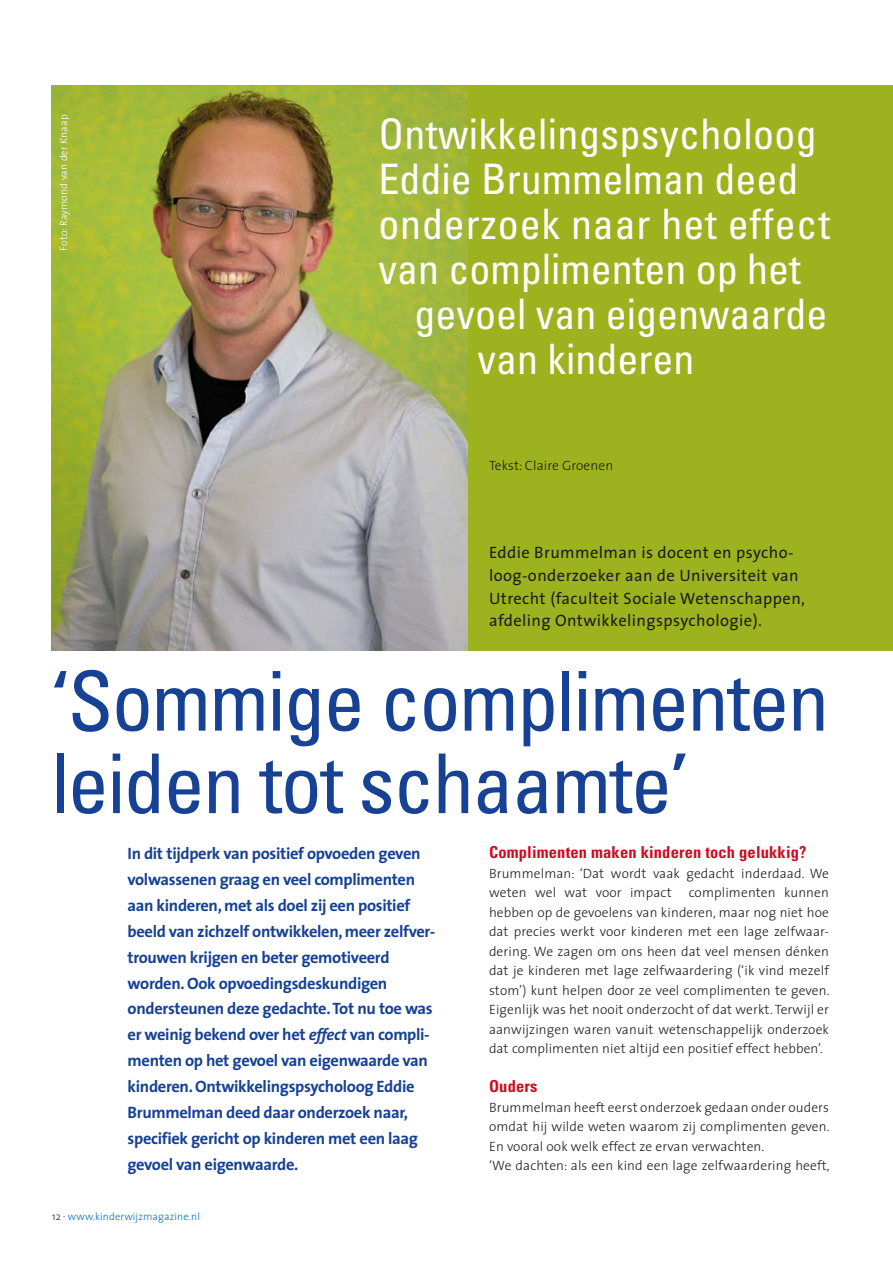
<style>
.page{position:relative;width:893px;height:1263px;background:#fff}
.page>*{position:absolute;margin:0;border:0;box-sizing:border-box;transform-origin:0 0}
.t1{font:condensed 82.5px/82.5px "Univers";letter-spacing:-.02em;color:#164194}
.t2{font:condensed 42px "Univers";color:#fff}
.t3{font:condensed 42px "Univers";letter-spacing:.02em;color:#fff}
.t4{font:700 16.5px/26px "The Sans";letter-spacing:-.02em;color:#164194}
.t5{font:16.5px/22.5px "The Sans";letter-spacing:.025em;color:#1d1d1b}
.t6{font:700 condensed 16.5px "Univers";letter-spacing:.01em;color:#ce0c21}
.t7{font:300 13.5px/19.5px "The Sans";letter-spacing:.01em;color:#1d1d1b}
.t8{font:300 10.5px "The Sans";letter-spacing:.01em;color:#0074ba}
.t9{font:300 10.5px "The Sans";letter-spacing:.01em;color:#fff}
.s1{font-style:italic}
.s2{color:#1d1d1b}
</style>
<div class="page">
<div style="left:454px;top:85px;width:438px;height:566px;background:#9cb31f"></div>
<img style="left:51px;top:85px;width:417px;height:566px">
<p class="t9" style="left:55px;top:251px;width:138px;rotate:-90deg">Foto: Raymond van der Knaap</p>
<h2 class="t2" style="left:378px;top:107px;width:440px">Ontwikkelings psycholoog</h2>
<h2 class="t2" style="left:378px;top:152px;width:421px">Eddie Brummelman deed</h2>
<h2 class="t3" style="left:378px;top:197px;width:453px">onderzoek naar het effect</h2>
<h2 class="t2" style="left:378px;top:242px;width:424px">van complimenten op het</h2>
<h2 class="t2" style="left:414px;top:287px;width:414px">gevoel van eigenwaarde</h2>
<h2 class="t2" style="left:477px;top:332px;width:218px">van kinderen</h2>
<p class="t7" style="left:489px;top:455px;width:126px">Tekst: Claire Groenen</p>
<p class="t5" style="left:489px;top:541px;width:317px">Eddie Brummelman is docent en psycho&shy;loog-onderzoeker aan de Universiteit van Utrecht (faculteit Sociale Wetenschappen, afdeling Ontwikkelingspsychologie).</p>
<h1 class="t1" style="left:51px;top:658px;width:780px">‘Sommige complimenten leiden tot schaamte’</h1>
<p class="t4" style="left:128px;top:840px;width:309px">In dit tijdperk van positief opvoeden geven volwassenen graag en veel complimenten aan kinderen, met als doel zij een positief beeld van zichzelf ontwikkelen, meer zelfver&shy;trouwen krijgen en beter gemotiveerd worden. Ook opvoedingsdeskundigen ondersteunen deze gedachte. Tot nu toe was er weinig bekend over het <span class="s1">effect</span> van compli&shy;menten op het gevoel van eigenwaarde van kinderen. Ontwikkelingspsycholoog Eddie Brummelman deed daar onderzoek naar, specifiek gericht op kinderen met een laag gevoel van eigenwaarde.</p>
<p class="t6" style="left:489px;top:842px;width:319px">Complimenten maken kinderen toch gelukkig?</p>
<p class="t7" style="left:489px;top:863px;width:341px">Brummelman: ‘Dat wordt vaak gedacht inderdaad. We weten wel wat voor impact</p>
<p class="t7" style="left:489px;top:883px;width:342px;text-align:justify;text-indent:200px">complimenten kunnen hebben op de gevoelens van kinderen, maar nog niet hoe dat precies werkt voor kinderen met een lage zelfwaar&shy;dering. We zagen om ons heen dat veel mensen dénken dat je kinderen met lage zelfwaardering (‘ik vind mezelf stom’) kunt helpen door ze veel complimenten te geven.<br>Eigenlijk was het nooit onderzocht of dat werkt. Terwijl er aanwijzingen waren vanuit wetenschappelijk onderzoek dat complimenten niet altijd een positief effect hebben’.</p>
<p class="t6" style="left:489px;top:1076px;width:50px">Ouders</p>
<p class="t7" style="left:489px;top:1097px;width:342px">Brummelman heeft eerst onderzoek gedaan onder ouders omdat hij wilde weten waarom zij complimenten geven.<br>En vooral ook welk effect ze ervan verwachten.<br>‘We dachten: als een kind een lage zelfwaardering heeft,</p>
<p class="t8" style="left:52px;top:1207px;width:149px"><span class="s2">12 </span><sup>.</sup> www.kinderwijzmagazine.nl</p>
</div>
